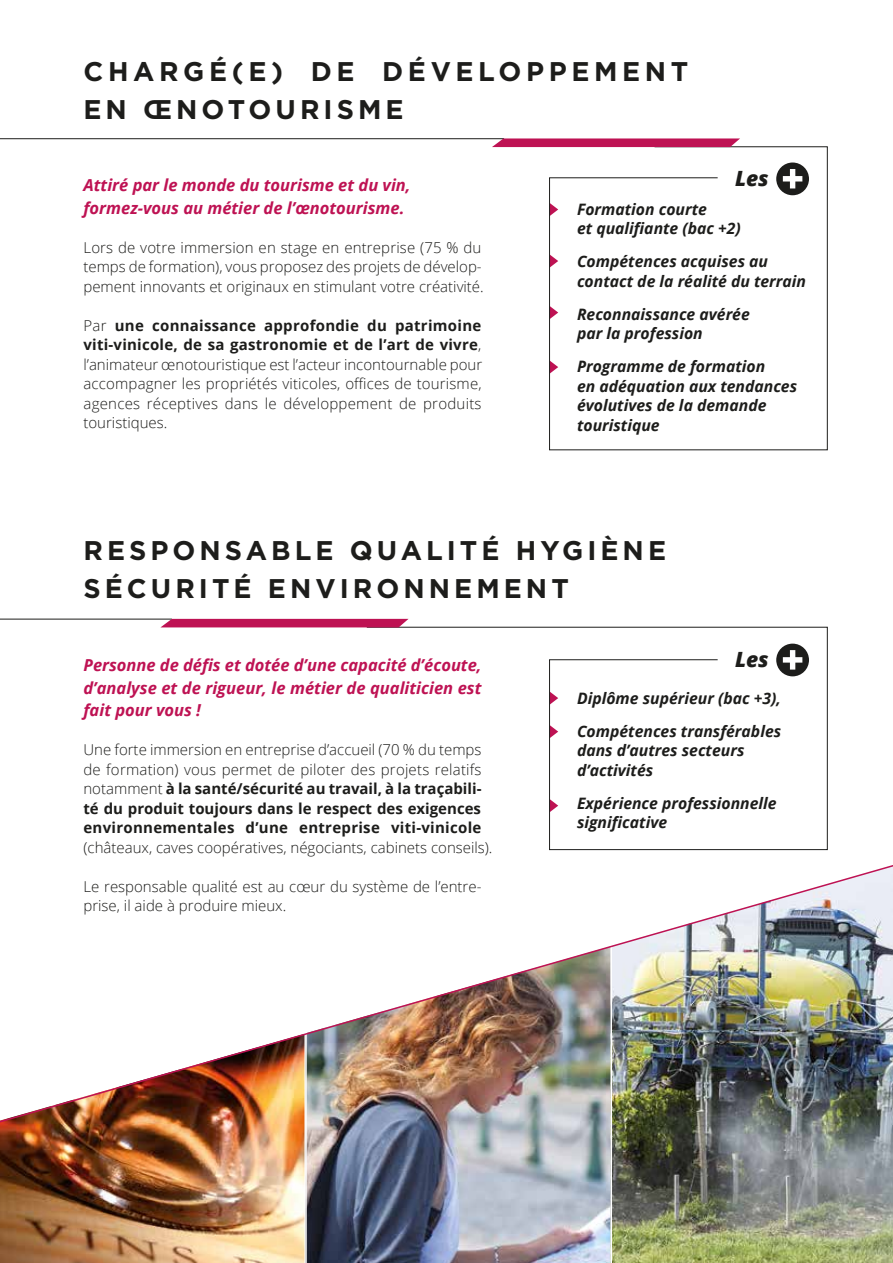
<style>
.page{position:relative;width:893px;height:1263px;background:#fff}
.page>*{position:absolute;margin:0;border:0;box-sizing:border-box;transform-origin:0 0}
.t1{font:700 27px/37.5px "Gotham";letter-spacing:.15em;color:#1d1d1b}
.t2{font:700 27px/37.5px "Gotham";letter-spacing:.17em;color:#1d1d1b}
.t3{font:italic 800 21px "Open Sans";color:#1d1d1b}
.t4{font:italic 700 16.5px/22.5px "Open Sans";color:#be1253}
.t5{font:italic 700 15.75px/19.5px "Open Sans";color:#1d1d1b}
.t6{font:300 15px/19.5px "Open Sans";color:#1d1d1b}
.t7{font:700 15px/19.5px "Open Sans";letter-spacing:.02em;color:#1d1d1b;text-align:justify}
.s1{font-weight:700}
.s2{font-weight:300}
</style>
<div class="page">
<hr style="left:0;top:138px;width:504px;height:1px;background:#1d1d1b">
<hr style="left:0;top:619px;width:172px;height:1px;background:#1d1d1b">
<img style="left:612px;top:1124px;width:281px;height:139px">
<svg style="left:366px;top:627px;width:462px;height:223px"></svg>
<svg style="left:549px;top:146px;width:279px;height:304px"></svg>
<div style="left:160px;top:619px;width:249px;height:8px;background:#be1253"></div>
<svg style="left:492px;top:138px;width:248px;height:9px;background:#c22661"></svg>
<img style="left:0;top:1124px;width:304px;height:139px">
<img style="left:307px;top:1124px;width:303px;height:139px">
<img style="left:0;top:865px;width:893px;height:259px">
<h1 class="t2" style="left:83px;top:53px;width:606px">CHARGÉ(E) DE DÉVELOPPEMENT<br>EN ŒNOTOURISME</h1>
<p class="t4" style="left:83px;top:174px;width:328px">Attiré par le monde du tourisme et du vin, formez-vous au métier de l’œnotourisme.</p>
<p class="t6" style="left:83px;top:237px;width:402px">Lors de votre immersion en stage en entreprise (75 % du temps de formation), vous proposez des projets de dévelop&shy;pement innovants et originaux en stimulant votre créativité.</p>
<p class="t6" style="left:83px;top:315px;width:400px;text-align:justify">Par <span class="s1">une connaissance approfondie du patrimoine viti-vinicole, de sa gastronomie et de l’art de vivre</span>, l’animateur œnotouristique est l’acteur incontournable pour accompagner les propriétés viticoles, offices de tourisme, agences réceptives dans le développement de produits touristiques.</p>
<h2 class="t3" style="left:735px;top:163px;width:35px">Les</h2>
<p class="t5" style="left:577px;top:199px;width:165px">Formation courte<br>et qualifiante (bac +2)</p>
<p class="t5" style="left:577px;top:251px;width:231px">Compétences acquises au contact de la réalité du terrain</p>
<p class="t5" style="left:577px;top:304px;width:174px">Reconnaissance avérée par la profession</p>
<p class="t5" style="left:577px;top:356px;width:222px">Programme de formation<br>en adéquation aux tendances évolutives de la demande touristique</p>
<h1 class="t1" style="left:83px;top:531px;width:584px">RESPONSABLE QUALITÉ HYGIÈNE<br>SÉCURITÉ ENVIRONNEMENT</h1>
<p class="t4" style="left:83px;top:653px;width:400px;text-align:justify">Personne de défis et dotée d’une capacité d’écoute, d’analyse et de rigueur, le métier de qualiticien est fait pour vous !</p>
<p class="t7" style="left:83px;top:739px;width:400px"><span class="s2">Une forte immersion en entreprise d’accueil (70 % du temps de formation) vous permet de piloter des projets relatifs notamment</span> à la santé/sécurité au travail, à la traçabili&shy;té du produit toujours dans le respect des exigences environnementales d’une entreprise viti-vinicole</p>
<p class="t6" style="left:83px;top:837px;width:411px">(châteaux, caves coopératives, négociants, cabinets conseils).</p>
<p class="t6" style="left:83px;top:876px;width:400px">Le responsable qualité est au cœur du système de l’entre&shy;prise, il aide à produire mieux.</p>
<h2 class="t3" style="left:735px;top:644px;width:35px">Les</h2>
<p class="t5" style="left:577px;top:681px;width:206px;line-height:33px">Diplôme supérieur (bac +3),<br>Compétences transférables</p>
<p class="t5" style="left:577px;top:740px;width:169px">dans d’autres secteurs d’activités</p>
<p class="t5" style="left:577px;top:793px;width:201px">Expérience professionnelle significative</p>
</div>
